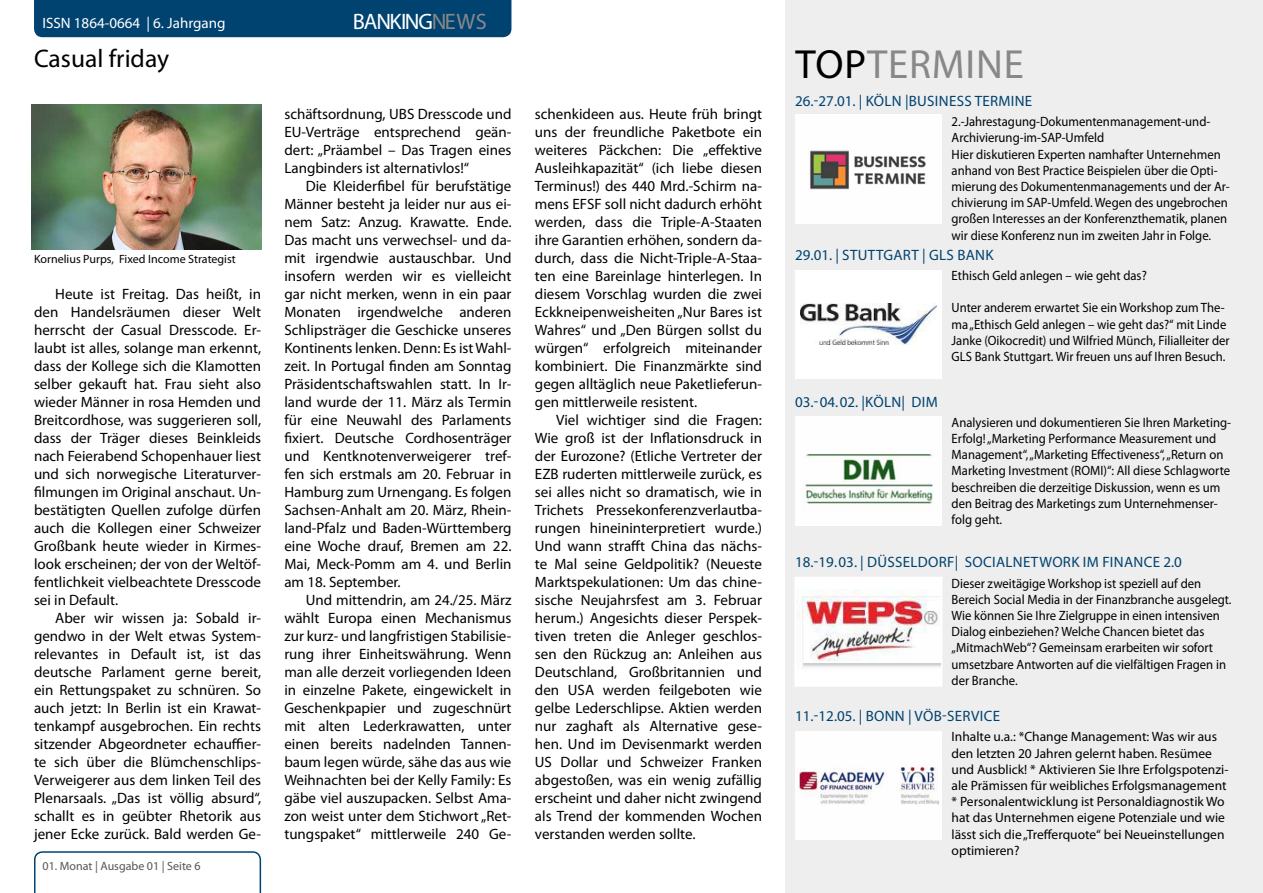
<style>
.page{position:relative;width:1263px;height:893px;background:#fff}
.page>*{position:absolute;margin:0;border:0;box-sizing:border-box;transform-origin:0 0}
.t1{font:40.8px "Myriad Pro";letter-spacing:.02em;color:#888}
.t2{font:25.5px "Myriad Pro";color:#000}
.t3{font:22.35px "Myriad Pro";letter-spacing:-.05em;color:#fff}
.t4{font:15px/18px "Myriad Pro";color:#000;text-align:justify}
.t5{font:15px "Myriad Pro";letter-spacing:.02em;color:#004370}
.t6{font:15px "Myriad Pro";color:#fff}
.t7{font:13.5px/16.2px "Myriad Pro";color:#000;scale:.94 1}
.t8{font:13.5px/16.2px "Myriad Pro";color:#000}
.t9{font:12px "Myriad Pro";color:#000}
.t10{font:12px "Myriad Pro";color:#555}
.s1{color:#888}
.s2{color:#000}
</style>
<div class="page">
<div style="left:34px;top:0;width:477px;height:37px;background:#004370"></div>
<svg style="left:34px;top:851px;width:227px;height:42px"></svg>
<div style="left:785px;top:0;width:478px;height:893px;background:#eee"></div>
<img style="left:795px;top:731px;width:147px;height:109px">
<img style="left:795px;top:417px;width:147px;height:108px">
<div style="left:795px;top:270px;width:147px;height:108px;background:#fff"></div>
<img style="left:801px;top:304px;width:135px;height:40px">
<img style="left:795px;top:115px;width:147px;height:108px">
<img style="left:32px;top:105px;width:229px;height:144px">
<div style="left:795px;top:577px;width:147px;height:109px;background:#fff"></div>
<img style="left:798px;top:590px;width:141px;height:77px">
<div style="left:794px;top:577px;width:148px;height:110px;border:2px solid #fff"></div>
<p class="t6" style="left:43px;top:14px;width:8px">ISSN</p>
<p class="t6" style="left:74px;top:14px;width:153px">1864-0664 | 6. Jahrgang</p>
<h3 class="t3" style="left:353px;top:7px;width:136px">banking<span class="s1">news</span></h3>
<h2 class="t2" style="left:34px;top:43px;width:137px">Casual friday</h2>
<p class="t9" style="left:34px;top:251px;width:203px">Kornelius Purps, Fixed I ncome Strategist</p>
<p class="t4" style="left:34px;top:285px;width:229px;text-indent:21px">Heute ist Freitag. Das heißt, in den Handelsräumen dieser Welt herrscht der Casual Dresscode. Er&shy;laubt ist alles, solange man erkennt, dass der Kollege sich die Klamotten selber gekauft hat. Frau sieht also wieder Männer in rosa Hemden und Breitcordhose, was suggerieren soll, dass der Träger dieses Beinkleids nach Feierabend Schopenhauer liest und sich norwegische Literaturver&shy;filmungen im Original anschaut. Un&shy;bestätigten Quellen zufolge dürfen auch die Kollegen einer Schweizer Großbank heute wieder in Kirmes&shy;look erscheinen; der von der Weltöf&shy;fentlichkeit vielbeachtete Dresscode sei in Default.</p>
<p class="t4" style="left:34px;top:609px;width:229px;text-indent:21px">Aber wir wissen ja: Sobald ir&shy;gendwo in der Welt etwas System&shy;relevantes in Default ist, ist das deutsche Parlament gerne bereit, ein Rettungspaket zu schnüren. So auch jetzt: I n Berlin ist ein Krawat&shy;tenkampf ausgebrochen. Ein rechts sitzender Abgeordneter echauffier&shy;te sich über die Blümchenschlips-Verweigerer aus dem linken Teil des Plenarsaals. „Das ist völlig absurd“, schallt es in geübter Rhetorik aus jener Ecke zurück. Bald werden Ge-</p>
<p class="t10" style="left:43px;top:859px;width:160px">01. Monat | Ausgabe 01 | Seite 6</p>
<p class="t4" style="left:284px;top:105px;width:229px">schäftsordnung, UBS Dresscode und EU-Verträge entsprechend geän&shy;dert: „Präambel – Das Tragen eines Langbinders ist alternativlos!“</p>
<p class="t4" style="left:284px;top:177px;width:229px;text-indent:21px">Die Kleiderfibel für berufstätige Männer besteht ja leider nur aus ei&shy;nem Satz: Anzug. Krawatte. Ende.<br>Das macht uns verwechsel- und da&shy;mit irgendwie austauschbar. Und insofern werden wir es vielleicht gar nicht merken, wenn in ein paar Monaten irgendwelche anderen Schlipsträger die Geschicke unseres Kontinents lenken. Denn: Es ist Wahl&shy;zeit. I n Portugal finden am Sonntag Präsidentschaftswahlen statt. I n I r&shy;land wurde der 11. März als Termin für eine Neuwahl des Parlaments fixiert. Deutsche Cordhosenträger und Kentknotenverweigerer tref&shy;fen sich erstmals am 20. Februar in Hamburg zum Urnengang. Es folgen Sachsen-Anhalt am 20. März, Rhein&shy;land-Pfalz und Baden-Württemberg eine Woche drauf, Bremen am 22.<br>Mai, Meck-Pomm am 4. und Berlin am 18. September.</p>
<p class="t4" style="left:284px;top:591px;width:229px;text-indent:21px">Und mittendrin, am 24./25. März wählt Europa einen Mechanismus zur kurz- und langfristigen Stabilisie&shy;rung ihrer Einheitswährung. Wenn man alle derzeit vorliegenden Ideen in einzelne Pakete, eingewickelt in Geschenkpapier und zugeschnürt mit alten Lederkrawatten, unter einen bereits nadelnden Tannen&shy;baum legen würde, sähe das aus wie Weihnachten bei der Kelly Family: Es gäbe viel auszupacken. Selbst Ama&shy;zon weist unter dem Stichwort „Ret&shy;tungspaket“ mittlerweile 240 Ge-</p>
<p class="t4" style="left:535px;top:105px;width:229px">schenkideen aus. Heute früh bringt uns der freundliche Paketbote ein weiteres Päckchen: Die „effektive Ausleihkapazität“ (ich liebe diesen Terminus!) des 440 Mrd.-Schirm na&shy;mens EFSF soll nicht dadurch erhöht werden, dass die Triple-A-Staaten ihre Garantien erhöhen, sondern da&shy;durch, dass die N icht-Triple-A-Staa&shy;ten eine Bareinlage hinterlegen. I n diesem Vorschlag wurden die zwei Eckkneipenweisheiten „Nur Bares ist Wahres“ und „Den Bürgen sollst du würgen“ erfolgreich miteinander kombiniert. Die Finanzmärkte sind gegen alltäglich neue Paketlieferun&shy;gen mittlerweile resistent.</p>
<p class="t4" style="left:535px;top:411px;width:229px;text-indent:21px">Viel wichtiger sind die Fragen:<br>Wie groß ist der I nflationsdruck in der Eurozone? (Etliche Vertreter der EZB</p>
<p class="t4" style="left:535px;top:465px;width:229px;text-indent:27px">ruderten mittlerweile zurück, es sei alles nicht so dramatisch, wie in Trichets Pressekonferenzverlautba&shy;rungen hineininterpretiert wurde.)<br>Und wann strafft China das nächs&shy;te Mal seine Geldpolitik? (Neueste Marktspekulationen: Um das chine&shy;sische Neujahrsfest am 3. Februar herum.) Angesichts dieser Perspek&shy;tiven treten die Anleger geschlos&shy;sen den Rückzug an: Anleihen aus Deutschland, Großbritannien und den USA werden feilgeboten wie gelbe Lederschlipse. Aktien werden nur zaghaft als Alternative gese&shy;hen. Und im Devisenmarkt werden US Dollar und Schweizer Franken abgestoßen, was ein wenig zufällig erscheint und daher nicht zwingend als Trend der kommenden Wochen verstanden werden sollte.</p>
<h1 class="t1" style="left:796px;top:39px;width:230px"><span class="s2">TOP</span>termine</h1>
<p class="t7" style="left:951px;top:113px;width:297px">2.-Jahrestagung-Dokumentenmanagement-und-Archivierung-im-SAP-Umfeld<br>H ier diskutieren Experten namhafter Unternehmen anhand von Best Practice Beispielen über die Opti&shy;mierung des Dokumentenmanagements und der Ar&shy;chivierung im SAP-Umfeld. Wegen des ungebrochen großen I nteresses an der Konferenzthematik, planen wir diese Konferenz nun im zweiten Jahr in Folge.</p>
<p class="t5" style="left:795px;top:92px;width:239px">26.-27.01. | Köln |Business Termine</p>
<p class="t5" style="left:795px;top:245px;width:200px">29.01. | Stuttgart | GLS Bank</p>
<p class="t5" style="left:795px;top:392px;width:135px">03.-04.02. |Köln| DIm</p>
<p class="t7" style="left:951px;top:267px;width:209px">Ethisch Geld anlegen – wie geht das?</p>
<p class="t7" style="left:951px;top:299px;width:297px">Unter anderem erwartet Sie ein Workshop zum The&shy;ma „Ethisch Geld anlegen – wie geht das?“ mit Linde Janke (Oikocredit) und Wilfried Münch, Filialleiter der GLS Bank Stuttgart. Wir freuen uns auf I hren Besuch.</p>
<p class="t7" style="left:951px;top:414px;width:299px">Analysieren und dokumentieren Sie I hren Marketing-Erfolg! „Marketing Performance Measurement und Management“, „Marketing Effectiveness“, „Return on Marketing I nvestment (ROMI)“: All diese Schlagworte beschreiben die derzeitige Diskussion, wenn es um den Beitrag des Marketings zum Unternehmenser&shy;folg geht.</p>
<p class="t5" style="left:795px;top:553px;width:125px">18.-19.03. | Düsseldorf</p>
<p class="t5" style="left:955px;top:553px;width:229px">| SocialN etwork im Finance 2.0</p>
<p class="t7" style="left:951px;top:575px;width:299px">Dieser zweitägige Workshop ist speziell auf den Bereich Social Media in der Finanzbranche ausgelegt.<br>Wie können Sie I hre Zielgruppe in einen intensiven Dialog einbeziehen? Welche Chancen bietet das „MitmachWeb“? Gemeinsam erarbeiten wir sofort umsetzbare Antworten auf die vielfältigen Fragen in der Branche.</p>
<p class="t5" style="left:795px;top:707px;width:206px">11.-12.05. | Bonn | VÖB-Service</p>
<p class="t8" style="left:951px;top:729px;width:278px">I nhalte u.a.: *Change Management: Was wir aus den letzten 20 Jahren gelernt haben. Resümee und Ausblick! * Aktivieren Sie I hre Erfolgspotenzi&shy;ale Prämissen für weibliches Erfolgsmanagement * Personalentwicklung ist Personaldiagnostik Wo hat das Unternehmen eigene Potenziale und wie lässt sich die „Trefferquote“ bei Neueinstellungen optimieren?</p>
</div>
